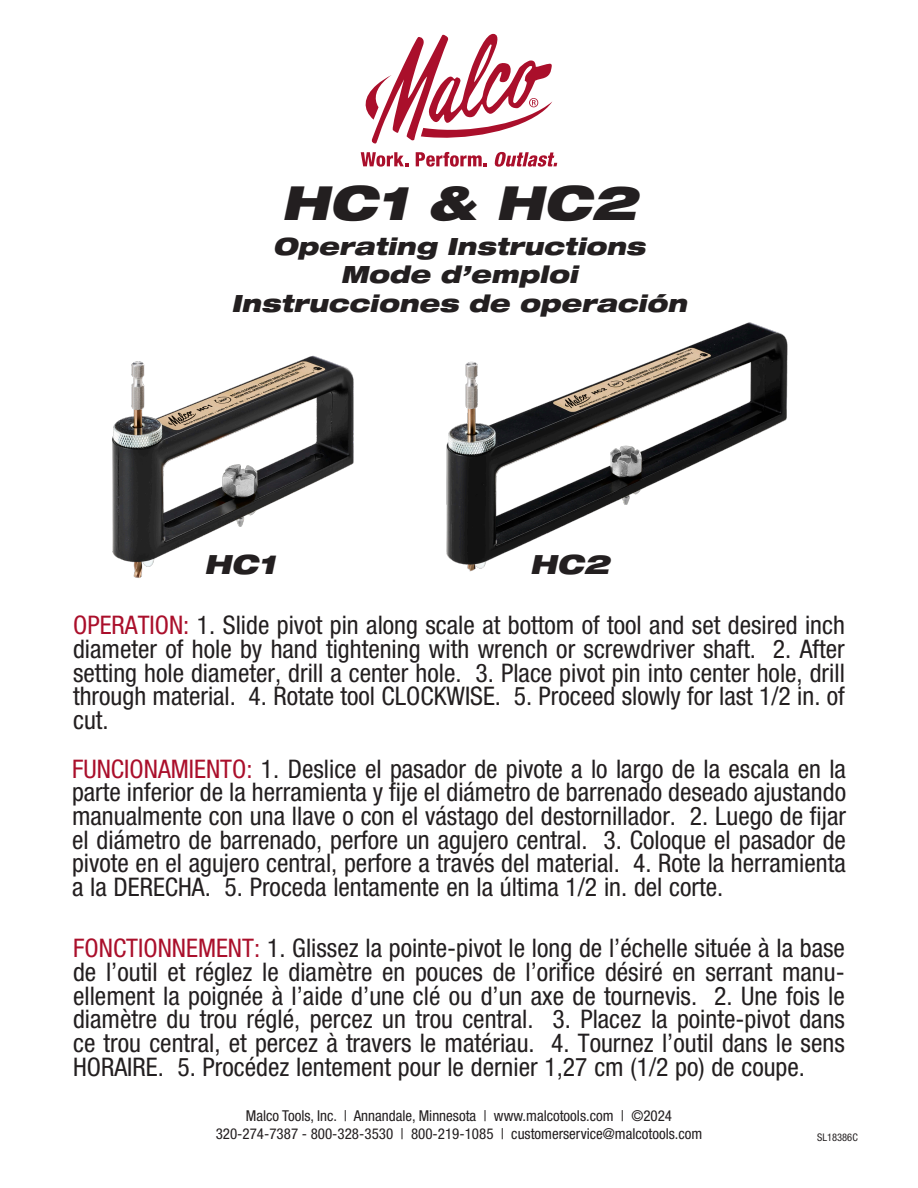
<style>
.page{position:relative;width:918px;height:1188px;background:#fff}
.page>*{position:absolute;margin:0;border:0;box-sizing:border-box;transform-origin:0 0}
.t1{font:italic 900 expanded 47.1px "Helvetica Neue LT Pro";color:#231f20}
.t2{font:italic 900 expanded 26.55px "Helvetica Neue LT Pro";color:#231f20}
.t3{font:condensed 25.65px/23.7px "Helvetica Neue LT Pro";color:#231f20;text-align:justify}
.t4{font:italic 900 expanded 23.7px "Helvetica Neue LT Pro";color:#231f20}
.t5{font:condensed 15px "Helvetica Neue LT Pro";color:#231f20}
.t6{font:condensed 10.5px "Helvetica Neue LT Pro";color:#231f20}
.s1{color:#aa0f2b}
</style>
<div class="page">
<svg style="left:365px;top:34px;width:187px;height:110px"></svg>
<svg style="left:361px;top:152px;width:47px;height:15px"></svg>
<svg style="left:416px;top:152px;width:71px;height:15px"></svg>
<svg style="left:494px;top:152px;width:63px;height:15px"></svg>
<img style="left:112px;top:355px;width:242px;height:223px">
<img style="left:446px;top:322px;width:342px;height:250px">
<p class="t1" style="left:281px;top:172px;width:357px">HC1 &amp; HC2</p>
<p class="t4" style="left:273px;top:231px;width:374px">Operating Instructions</p>
<p class="t4" style="left:340px;top:259px;width:239px">Mode d’emploi</p>
<p class="t4" style="left:231px;top:288px;width:457px">Instrucciones de operación</p>
<p class="t2" style="left:204px;top:547px;width:73px">HC1</p>
<p class="t2" style="left:530px;top:547px;width:81px">HC2</p>
<p class="t3" style="left:73px;top:613px;width:773px"><span class="s1">OPERATION:</span> 1. Slide pivot pin along scale at bottom of tool and set desired inch diameter of hole by hand tightening with wrench or screwdriver shaft. 2. After setting hole diameter, drill a center hole. 3. Place pivot pin into center hole, drill through material. 4. Rotate tool CLOCKWISE. 5. Proceed slowly for last 1/2 in. of cut.</p>
<p class="t3" style="left:72px;top:757px;width:776px"><span class="s1">FUNCIONAMIENTO:</span> 1. Deslice el pasador de pivote a lo largo de la escala en la parte inferior de la herramienta y fije el diámetro de barrenado deseado ajustando manualmente con una llave o con el vástago del destornillador. 2. Luego de fijar el diámetro de barrenado, perfore un agujero central. 3. Coloque el pasador de pivote en el agujero central, perfore a través del material. 4. Rote la herramienta a la DERECHA. 5. Proceda lentamente en la última 1/2 in. del corte.</p>
<p class="t3" style="left:73px;top:936px;width:773px"><span class="s1">FONCTIONNEMENT:</span> 1. Glissez la pointe-pivot le long de l’échelle située à la base de l’outil et réglez le diamètre en pouces de l’orifice désiré en serrant manu&shy;ellement la poignée à l’aide d’une clé ou d’un axe de tournevis. 2. Une fois le diamètre du trou réglé, percez un trou central. 3. Placez la pointe-pivot dans ce trou central, et percez à travers le matériau. 4. Tournez l’outil dans le sens HORAIRE. 5. Procédez lentement pour le dernier 1,27 cm (1/2 po) de coupe.</p>
<p class="t5" style="left:246px;top:1107px;width:428px">Malco Tools, Inc. | Annandale, Minnesota | www.malcotools.com | ©2024</p>
<p class="t5" style="left:216px;top:1125px;width:488px">320-274-7387 - 800-328-3530 | 800-219-1085 | customerservice@malcotools.com</p>
<p class="t6" style="left:817px;top:1131px;width:42px">SL18386C</p>
</div>
